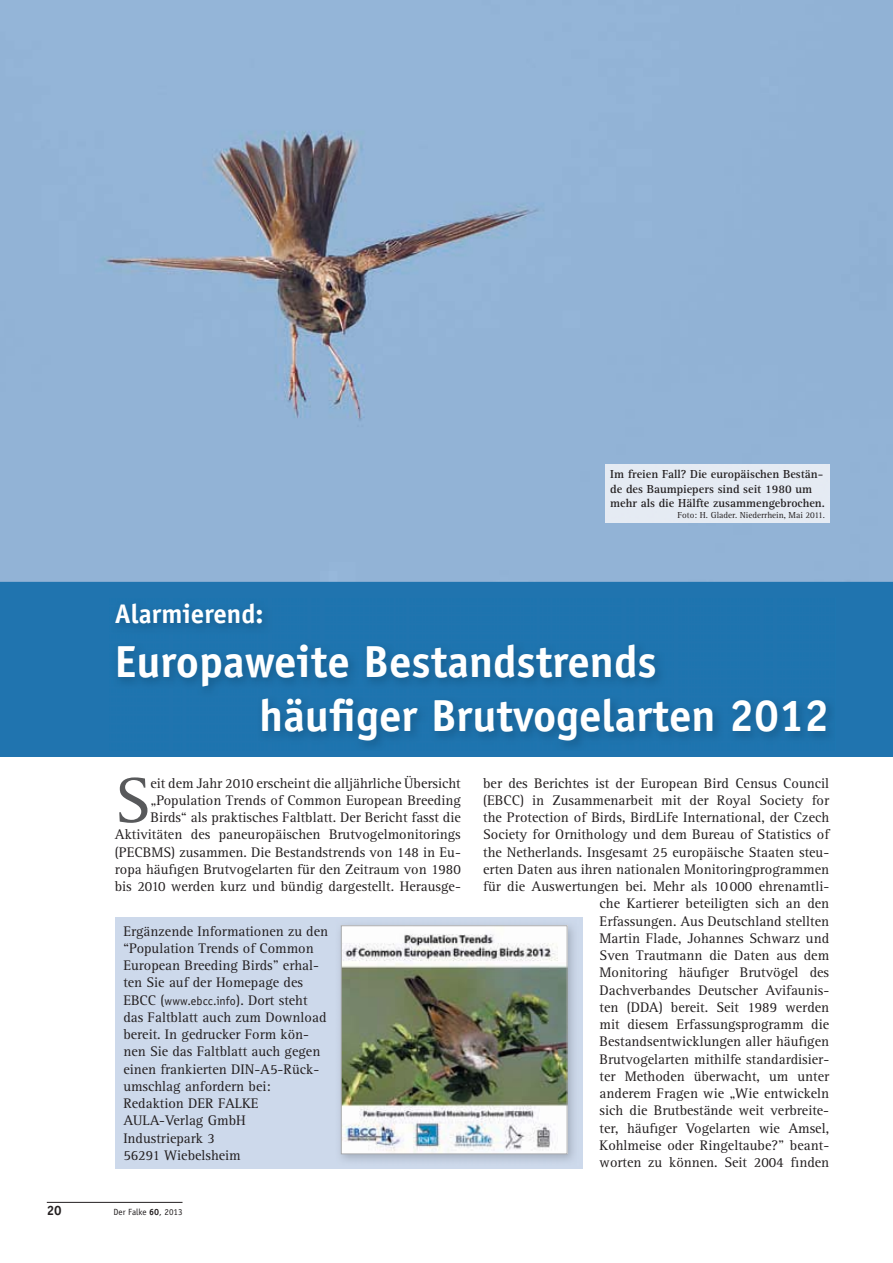
<style>
.page{position:relative;width:893px;height:1263px;background:#fff}
.page>*{position:absolute;margin:0;border:0;box-sizing:border-box;transform-origin:0 0}
.t1{font:66.15px "Rotis Serif";color:#58595b}
.t2{font:700 45px/54px "Officina Sans";color:#fff}
.t3{font:700 27px "Officina Sans";color:#fff}
.t4{font:14.4px/17.2px "Rotis Serif";color:#231f20;text-align:right}
.t5{font:700 13.5px "Officina Sans";color:#231f20}
.t6{font:700 12px/14.4px "Rotis Serif";color:#231f20}
.t7{font:9px "Rotis Serif";color:#231f20}
.t8{font:9px "Officina Sans";color:#231f20}
.s1{font-family:"Officina Sans Std";font-size:12px}
.s2{font-weight:700}
</style>
<div class="page">
<hr style="left:47px;top:1202px;width:135px;height:1px;background:#231f20">
<svg style="left:0;top:580px;width:892px;height:177px;background:#1d71ab"></svg>
<div style="left:115px;top:917px;width:467px;height:252px;background:#cdd9eb"></div>
<div style="left:0;top:0;width:892px;height:582px;background:#92b3d6"></div>
<img style="left:340px;top:925px;width:234px;height:236px">
<img style="left:343px;top:927px;width:222px;height:225px">
<div style="left:341px;top:925px;width:226px;height:229px;border:1px solid #a7a9ac"></div>
<div style="left:606px;top:465px;width:223px;height:57px;background:#e5ebf3"></div>
<p class="t6" style="left:610px;top:467px;width:216px">Im freien Fall? Die europäischen Bestän&shy;de des Baumpiepers sind seit 1980 um mehr als die Hälfte zusammengebrochen.</p>
<p class="t7" style="left:677px;top:510px;width:149px">Foto: H. Glader. Niederrhein, Mai 2011.</p>
<h3 class="t3" style="left:115px;top:597px;width:150px">Alarmierend:</h3>
<h2 class="t2" style="left:259px;top:634px;width:571px;text-indent:-144px">Europaweite Bestandstrends<br>häufiger Brutvogelarten 2012</h2>
<p class="t4" style="left:483px;top:775px;width:347px">ber des Berichtes ist der European Bird Census Council (EBCC) in Zusammenarbeit mit der Royal Society for the Protection of Birds, BirdLife International, der Czech Society for Ornithology und dem Bureau of Statistics of the Nether lands. Insgesamt 25 europäische Staaten steu&shy;erten Daten aus ihren nationalen Monitoringprogrammen für die Auswertungen bei. Mehr als 10 000 ehrenamtli&shy;che Kartierer beteiligten sich an den<br>Erfassungen. Aus Deutschland stellten<br>Martin Flade, Johannes Schwarz und<br>Sven Trautmann die Daten aus dem<br>Monitoring häufiger Brutvögel des<br>Dachverbandes Deutscher Avifaunis-<br>ten (DDA) bereit. Seit 1989 werden<br>mit diesem Erfassungsprogramm die<br>Bestands entwicklungen aller häufigen<br>Brutvogelarten mithilfe standardisier-<br>ter Methoden überwacht, um unter<br>anderem Fragen wie „Wie entwickeln<br>sich die Brutbestände weit verbreite-<br>ter, häufiger Vogelarten wie Amsel,<br>Kohlmeise oder Ringeltaube?” beant-<br>worten zu können. Seit 2004 finden</p>
<p class="t4" style="left:115px;top:775px;width:347px">eit dem Jahr 2010 erscheint die alljährliche Übersicht „Population Trends of Common European Breeding Birds“ als praktisches Faltblatt. Der Bericht fasst die Aktivitäten des paneuropäischen Brutvogelmonitorings (PECBMS) zusammen. Die Bestandstrends von 148 in Eu&shy;ropa häufigen Brutvogelarten für den Zeitraum von 1980 bis 2010 werden kurz und bündig dargestellt. Herausge-</p>
<h1 class="t1" style="left:115px;top:763px;width:37px">S</h1>
<p class="t4" style="left:123px;top:923px;width:206px;text-align:left">Ergänzende Informationen zu den “Population Trends of Common<br>European Breeding Birds” erhal&shy;ten Sie auf der Homepage des<br>EBCC (<span class="s1">www.ebcc.info</span>). Dort steht das Faltblatt auch zum Download bereit. In gedrucker Form kön&shy;nen Sie das Faltblatt auch gegen einen frankierten DIN-A5-Rück&shy;umschlag anfordern bei:<br>Redaktion DER FALKE<br>AULA-Verlag GmbH<br>Industriepark 3<br>56291 Wiebelsheim</p>
<p class="t5" style="left:47px;top:1202px;width:17px">20</p>
<p class="t8" style="left:113px;top:1207px;width:70px">Der Falke <span class="s2">60</span>, 2013</p>
</div>
